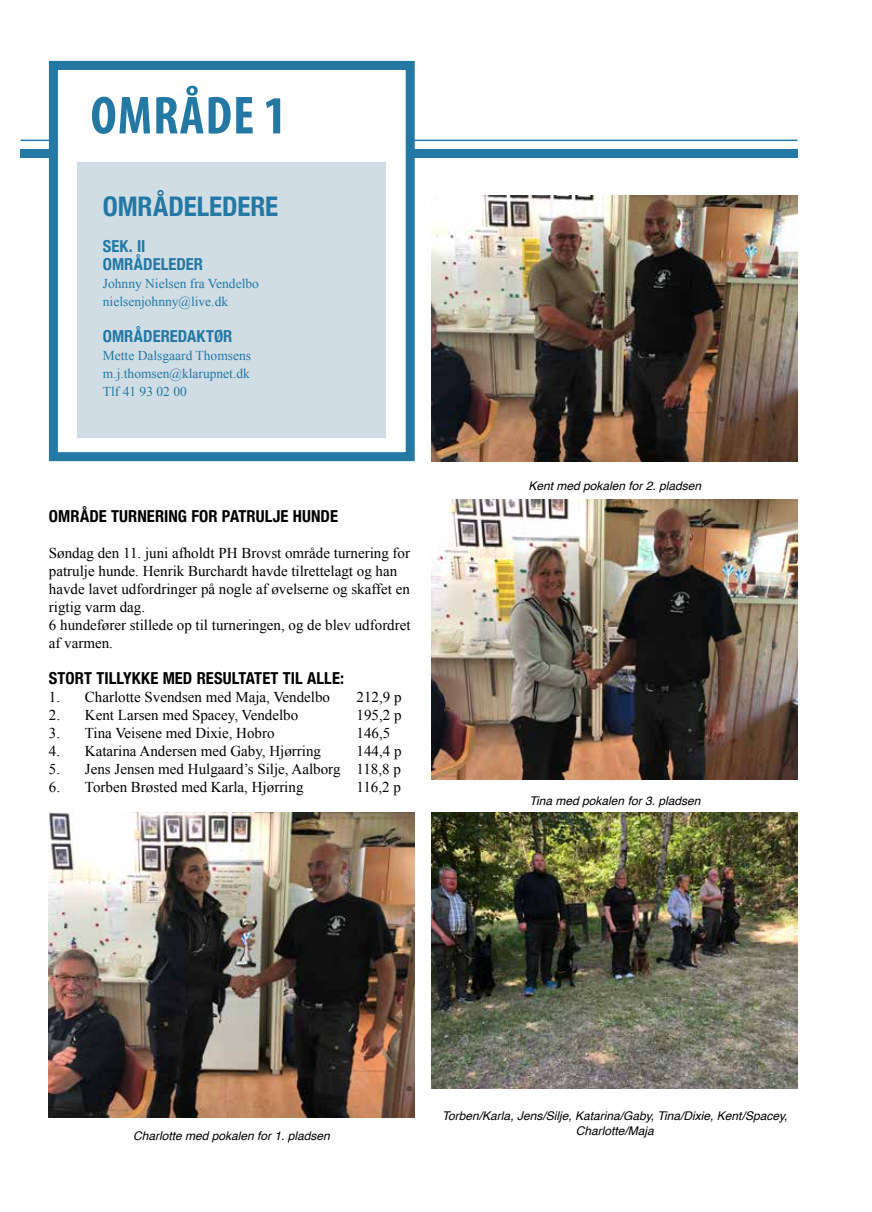
<style>
.page{position:relative;width:872px;height:1212px;background:#fff}
.page>*{position:absolute;margin:0;border:0;box-sizing:border-box;transform-origin:0 0}
.t1{font:700 condensed 54px "Myriad Pro";letter-spacing:.02em;color:#2478a4}
.t2{font:700 condensed 27px "Helvetica Neue";color:#2478a4}
.t3{font:700 condensed 16.5px "Helvetica Neue";letter-spacing:.005em;color:#000}
.t4{font:700 condensed 16.5px/18px "Helvetica Neue";letter-spacing:.005em;color:#2478a4}
.t5{font:15px/18px "Times New Roman";color:#000}
.t6{font:13.5px/18px "Times New Roman";color:#2478a4}
.t7{font:italic 12px/15px "Helvetica";color:#000;text-align:center}
</style>
<div class="page">
<div style="left:20px;top:149px;width:777px;height:8px;background:#2478a4"></div>
<hr style="left:20px;top:140px;width:777px;height:1px;background:#2478a4">
<div style="left:49px;top:61px;width:366px;height:400px;background:#fff;border:9px solid #2478a4"></div>
<div style="left:77px;top:162px;width:309px;height:275px;background:#d0dde4"></div>
<img style="left:49px;top:812px;width:365px;height:305px">
<img style="left:432px;top:196px;width:365px;height:265px">
<img style="left:432px;top:499px;width:365px;height:280px">
<img style="left:432px;top:812px;width:365px;height:276px">
<h1 class="t1" style="left:91px;top:82px;width:197px">OMRÅDE 1</h1>
<h2 class="t2" style="left:103px;top:184px;width:177px">OMRÅDELEDERE</h2>
<p class="t4" style="left:103px;top:236px;width:102px">SEK. II<br>OMRÅDELEDER</p>
<p class="t6" style="left:103px;top:274px;width:158px">Johnny Nielsen fra Vendelbo nielsenjohnny@live.dk</p>
<p class="t4" style="left:103px;top:326px;width:131px">OMRÅDEREDAKTØR</p>
<p class="t6" style="left:103px;top:346px;width:150px;text-align:justify">Mette Dalsgaard Thomsens m.j.thomsen@klarupnet.dk Tlf 41 93 02 00</p>
<p class="t3" style="left:49px;top:502px;width:41px">OMRÅDE</p>
<p class="t3" style="left:111px;top:502px;width:219px">TURNERING FOR PATRULJE HUNDE</p>
<p class="t5" style="left:49px;top:544px;width:363px">Søndag den 11. juni afholdt PH Brovst område turnering for patrulje hunde. Henrik Burchardt havde tilrettelagt og han havde lavet udfordringer på nogle af øvelserne og skaffet en rigtig varm dag.<br>6 hundefører stillede op til turneringen, og de blev udfordret af varmen.</p>
<p class="t3" style="left:49px;top:664px;width:296px">STORT TILLYKKE MED RESULTATET TIL ALLE:</p>
<p class="t5" style="left:49px;top:688px;width:283px">1. Charlotte Svendsen med Maja, Vendelbo</p>
<p class="t5" style="left:356px;top:688px;width:46px">212,9 p</p>
<p class="t5" style="left:49px;top:706px;width:251px">2. Kent Larsen med Spacey, Vendelbo</p>
<p class="t5" style="left:356px;top:706px;width:46px">195,2 p</p>
<p class="t5" style="left:49px;top:724px;width:227px">3. Tina Veisene med Dixie, Hobro</p>
<p class="t5" style="left:356px;top:724px;width:35px">146,5</p>
<p class="t5" style="left:49px;top:742px;width:274px">4. Katarina Andersen med Gaby, Hjørring</p>
<p class="t5" style="left:356px;top:742px;width:46px">144,4 p</p>
<p class="t5" style="left:49px;top:760px;width:353px">5. Jens Jensen med Hulgaard’s Silje, Aalborg 118,8 p</p>
<p class="t5" style="left:49px;top:778px;width:256px">6. Torben Brøsted med Karla, Hjørring</p>
<p class="t5" style="left:356px;top:778px;width:46px">116,2 p</p>
<p class="t7" style="left:528px;top:478px;width:174px">Kent med pokalen for 2. pladsen</p>
<p class="t7" style="left:529px;top:793px;width:172px">Tina med pokalen for 3. pladsen</p>
<p class="t7" style="left:133px;top:1129px;width:198px">Charlotte med pokalen for 1. pladsen</p>
<p class="t7" style="left:442px;top:1108px;width:347px">Torben/Karla, Jens/Silje, Katarina/Gaby, Tina/Dixie, Kent/Spacey,<br>Charlotte/Maja</p>
</div>
